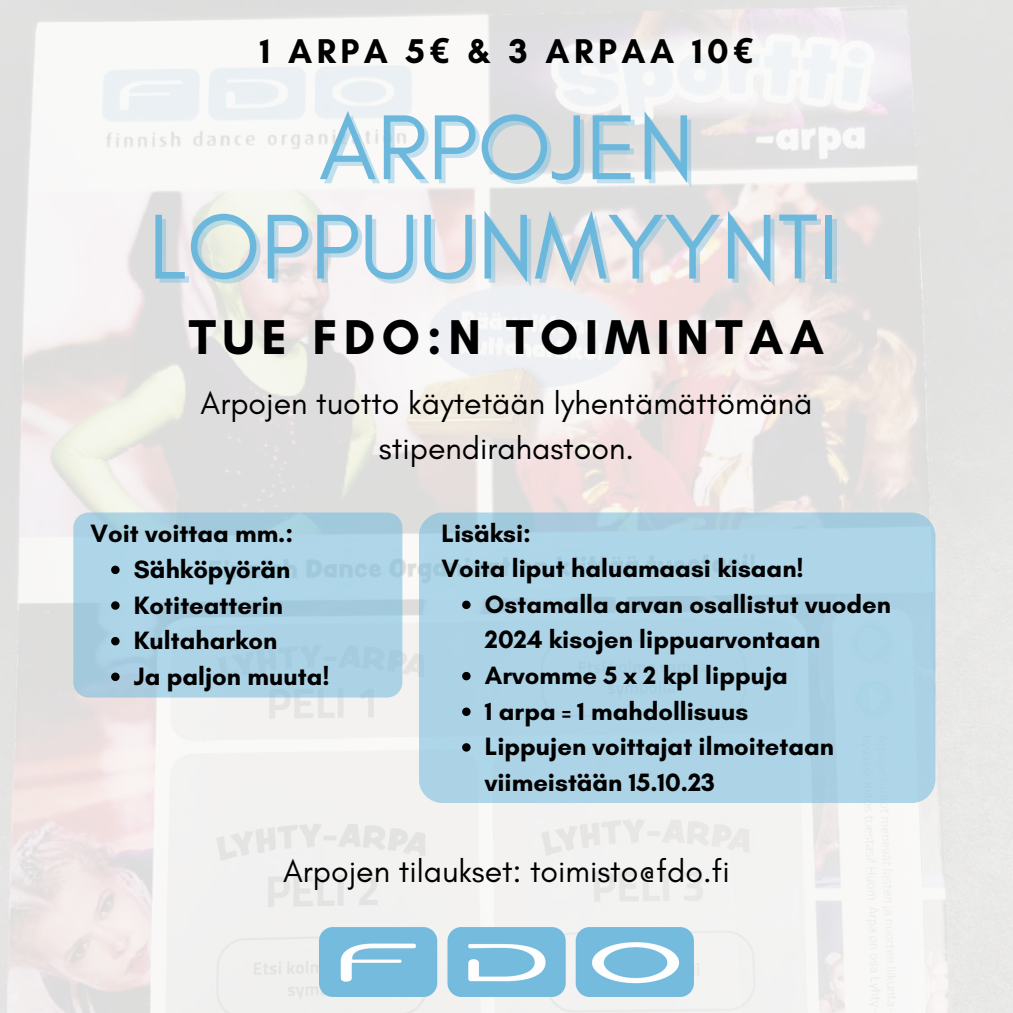
<style>
.page{position:relative;width:1013px;height:1013px;background:#fff}
.page>*{position:absolute;margin:0;border:0;box-sizing:border-box;transform-origin:0 0}
.t1{font:93.75px/99.4px "Glacial Indifference";color:#6cb8dc;text-align:center}
.t2{font:700 49.75px "Glacial Indifference";letter-spacing:.13em;color:#000}
.t3{font:700 35px "Glacial Indifference";letter-spacing:.13em;color:#000}
.t4{font:32.12px/44.5px "Glacial Indifference";color:#000;text-align:center}
.t5{font:700 25.5px/35.6px "Glacial Indifference";color:#000}
.s1{font-family:"Noto Sans"}
</style>
<div class="page">
<img style="left:0;top:0;width:1012px;height:1012px">
<img style="left:319px;top:927px;width:374px;height:69px">
<div style="left:73px;top:512px;width:329px;height:185px;background:#acd3e5;border-radius:15px"></div>
<div style="left:419px;top:512px;width:516px;height:291px;background:#acd3e6;border-radius:24px"></div>
<svg style="left:111px;top:565px;width:9px;height:9px"></svg>
<svg style="left:111px;top:601px;width:9px;height:8px"></svg>
<svg style="left:111px;top:637px;width:9px;height:8px"></svg>
<svg style="left:111px;top:672px;width:9px;height:9px"></svg>
<svg style="left:462px;top:600px;width:8px;height:9px"></svg>
<svg style="left:462px;top:672px;width:8px;height:8px"></svg>
<svg style="left:462px;top:707px;width:8px;height:9px"></svg>
<svg style="left:462px;top:743px;width:8px;height:8px"></svg>
<p class="t3" style="left:260px;top:30px;width:495px">1 ARPA 5<span class="s1">€</span> &amp; 3 ARPAA 10<span class="s1">€</span></p>
<p class="t1" style="left:148px;top:97px;width:692px">ARPOJEN<br>LOPPUUNMYYNTI</p>
<p class="t2" style="left:189px;top:307px;width:637px">TUE FDO:N TOIMINTAA</p>
<p class="t4" style="left:200px;top:381px;width:613px">Arpojen tuotto käytetään lyhentämättömänä stipendirahastoon.</p>
<p class="t5" style="left:90px;top:515px;width:204px">Voit voittaa mm.:</p>
<p class="t5" style="left:134px;top:551px;width:158px">Sähköpyörän</p>
<p class="t5" style="left:134px;top:586px;width:151px">Kotiteatterin</p>
<p class="t5" style="left:134px;top:622px;width:145px">Kultaharkon</p>
<p class="t5" style="left:134px;top:658px;width:197px">Ja paljon muuta!</p>
<p class="t5" style="left:441px;top:515px;width:91px">Lisäksi:</p>
<p class="t5" style="left:441px;top:550px;width:363px">Voita liput haluamaasi kisaan!</p>
<p class="t5" style="left:485px;top:586px;width:408px">Ostamalla arvan osallistut vuoden<br>2024 kisojen lippuarvontaan</p>
<p class="t5" style="left:485px;top:657px;width:304px">Arvomme 5 x 2 kpl lippuja</p>
<p class="t5" style="left:485px;top:693px;width:265px">1 arpa = 1 mahdollisuus</p>
<p class="t5" style="left:485px;top:728px;width:350px">Lippujen voittajat ilmoitetaan viimeistään 15.10.23</p>
<p class="t4" style="left:283px;top:848px;width:448px">Arpojen tilaukset: toimisto@fdo.fi</p>
</div>
